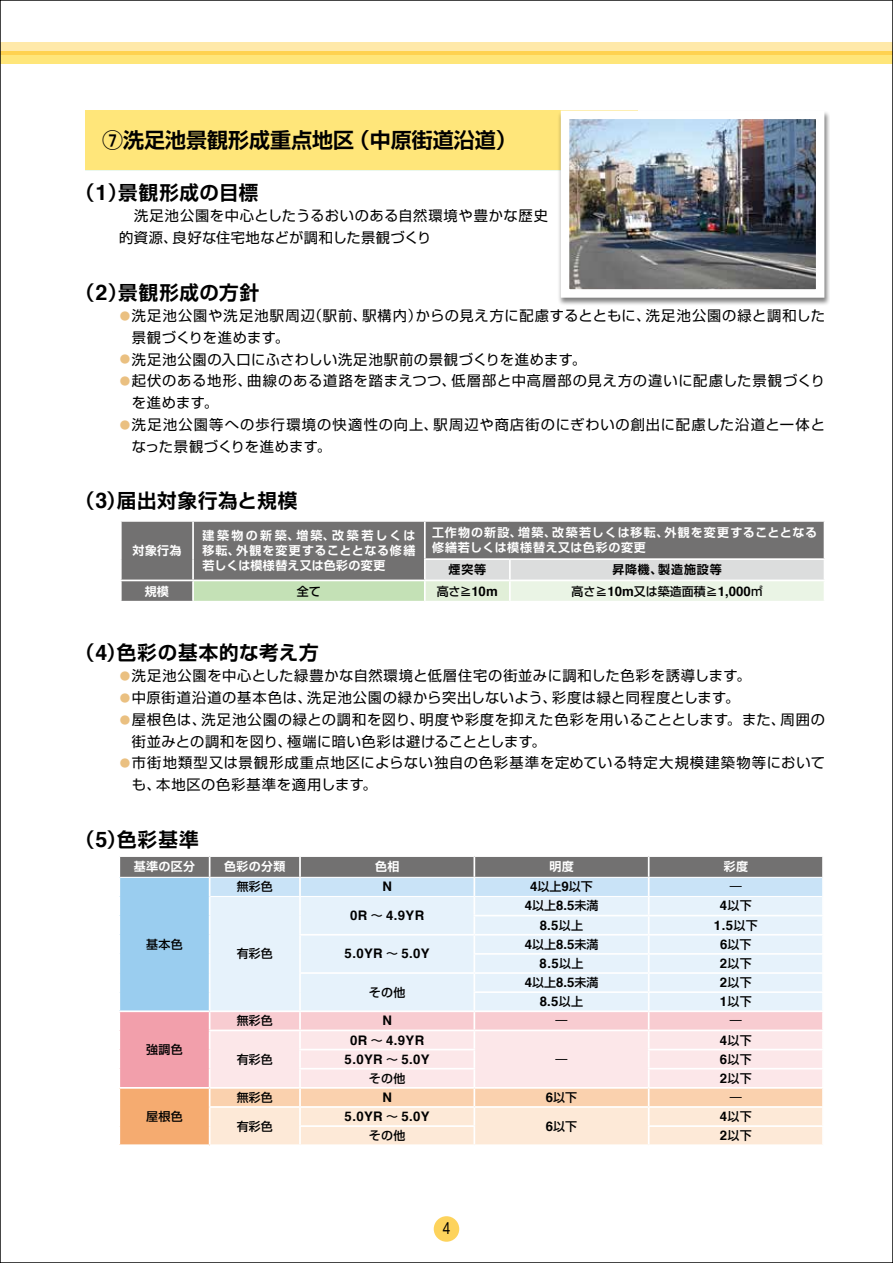
<style>
.page{position:relative;width:893px;height:1263px;background:#fff}
.page>*{position:absolute;margin:0;border:0;box-sizing:border-box;transform-origin:0 0}
.t1{font:700 21px "Shin Go Pro De";color:#000}
.t2{font:700 19.5px "Shin Go Pro De";letter-spacing:.04em;color:#000}
.t3{font:15px "UD Shin Go Pro";color:#000;scale:.8 1}
.t4{font:14.25px/21.8px "Shin Go Pro";letter-spacing:.05em;color:#000}
.t5{font:700 13.2px "Helvetica";letter-spacing:.025em;color:#000}
.t6{font:700 12px/15px "Shin Go Pro De";letter-spacing:.055em;color:#fff;text-align:justify}
.t7{font:500 12px "Shin Go Pro";letter-spacing:.005em;color:#000}
.t8{font:700 12px "Shin Go Pro De";letter-spacing:.07em;color:#000}
.s1{font-family:"Helvetica";font-size:21.45px}
.s2{font-size:10.5px;color:#eac081}
.s3{font-family:"Helvetica";font-weight:700;font-size:13.2px}
.s4{font-family:"Shin Go Pro";font-weight:500;font-size:12px}
</style>
<div class="page">
<div style="left:0;top:51px;width:893px;height:13px;background:#ffe67a"></div>
<svg style="left:2px;top:43px;width:889px;height:12px;background:#ffe18b"></svg>
<div style="left:85px;top:111px;width:553px;height:59px;background:#ffe67a"></div>
<div style="left:122px;top:522px;width:702px;height:79px;background:#727171"></div>
<div style="left:193px;top:580px;width:232px;height:22px;background:#c4e1b6"></div>
<hr style="left:192px;top:522px;width:2px;height:37px;background:#fff">
<hr style="left:424px;top:522px;width:2px;height:36px;background:#fff">
<hr style="left:192px;top:559px;width:2px;height:21px;background:#fff">
<hr style="left:424px;top:558px;width:86px;height:2px;background:#fff">
<hr style="left:424px;top:560px;width:2px;height:20px;background:#fff">
<hr style="left:510px;top:558px;width:315px;height:2px;background:#fff">
<hr style="left:120px;top:580px;width:73px;height:1px;background:#fff">
<hr style="left:193px;top:580px;width:232px;height:1px;background:#fff">
<hr style="left:192px;top:581px;width:2px;height:20px;background:#fff">
<hr style="left:424px;top:581px;width:2px;height:20px;background:#fff">
<svg style="left:425px;top:560px;width:399px;height:41px;background:#e3e9e1"></svg>
<hr style="left:193px;top:601px;width:232px;height:1px;background:#fff">
<svg style="left:119px;top:856px;width:704px;height:289px;background:#e2dcde"></svg>
<div style="left:558px;top:110px;width:272px;height:197px;background:#000;opacity:.5"></div>
<img style="left:571px;top:121px;width:243px;height:167px">
<div style="left:561px;top:111px;width:263px;height:187px;border:9px solid #fff"></div>
<div style="left:434px;top:1216px;width:25px;height:26px;background:#fdd35c;border-radius:50%"></div>
<h1 class="t1" style="left:102px;top:123px;width:416px">⑦洗足池景観形成重点地区（中原街道沿道）</h1>
<h2 class="t2" style="left:75px;top:177px;width:185px">（<span class="s1">1</span>）景観形成の目標</h2>
<p class="t4" style="left:119px;top:203px;width:430px">　洗足池公園を中心としたうるおいのある自然環境や豊かな歴史的資源、良好な住宅地などが調和した景観づくり</p>
<h2 class="t2" style="left:75px;top:276px;width:206px">（<span class="s1">2</span>）景観形成の方針　</h2>
<p class="t4" style="left:132px;top:303px;width:695px;text-indent:-12px"><span class="s2">●</span>洗足池公園や洗足池駅周辺（駅前、駅構内）からの見え方に配慮するとともに、洗足池公園の緑と調和した景観づくりを進めます。</p>
<p class="t4" style="left:120px;top:347px;width:467px"><span class="s2">●</span>洗足池公園の入口にふさわしい洗足池駅前の景観づくりを進めます。</p>
<p class="t4" style="left:132px;top:368px;width:695px;text-indent:-12px"><span class="s2">●</span>起伏のある地形、曲線のある道路を踏まえつつ、低層部と中高層部の見え方の違いに配慮した景観づくりを進めます。</p>
<p class="t4" style="left:132px;top:412px;width:695px;text-indent:-12px"><span class="s2">●</span>洗足池公園等への歩行環境の快適性の向上、駅周辺や商店街のにぎわいの創出に配慮した沿道と一体となった景観づくりを進めます。</p>
<h2 class="t2" style="left:75px;top:485px;width:223px">（<span class="s1">3</span>）届出対象行為と規模</h2>
<p class="t6" style="left:132px;top:542px;width:50px">対象行為</p>
<p class="t6" style="left:202px;top:527px;width:215px">建築物の新築、増築、改築若しくは移転、外観を変更することとなる修繕若しくは模様替え又は色彩の変更</p>
<p class="t6" style="left:432px;top:524px;width:387px">工作物の新設、増築、改築若しくは移転、外観を変更することとなる修繕若しくは模様替え又は色彩の変更</p>
<p class="t8" style="left:449px;top:560px;width:39px">煙突等</p>
<p class="t8" style="left:612px;top:560px;width:111px">昇降機、製造施設等</p>
<p class="t6" style="left:145px;top:582px;width:25px">規模</p>
<p class="t7" style="left:297px;top:581px;width:25px">全て</p>
<p class="t7" style="left:437px;top:581px;width:63px">高さ≧<span class="s3">10m</span></p>
<p class="t7" style="left:571px;top:581px;width:193px">高さ≧<span class="s3">10m</span>又は築造面積≧<span class="s3">1,000</span>㎡</p>
<h2 class="t2" style="left:75px;top:637px;width:245px">（<span class="s1">4</span>）色彩の基本的な考え方</h2>
<p class="t4" style="left:120px;top:663px;width:632px"><span class="s2">●</span>洗足池公園を中心とした緑豊かな自然環境と低層住宅の街並みに調和した色彩を誘導します。</p>
<p class="t4" style="left:120px;top:685px;width:621px"><span class="s2">●</span>中原街道沿道の基本色は、洗足池公園の緑から突出しないよう、彩度は緑と同程度とします。</p>
<p class="t4" style="left:132px;top:707px;width:695px;text-indent:-12px"><span class="s2">●</span>屋根色は、洗足池公園の緑との調和を図り、明度や彩度を抑えた色彩を用いることとします。また、周囲の街並みとの調和を図り、極端に暗い色彩は避けることとします。</p>
<p class="t4" style="left:132px;top:750px;width:695px;text-indent:-12px"><span class="s2">●</span>市街地類型又は景観形成重点地区によらない独自の色彩基準を定めている特定大規模建築物等においても、本地区の色彩基準を適用します。</p>
<h2 class="t2" style="left:75px;top:823px;width:125px">（<span class="s1">5</span>）色彩基準</h2>
<p class="t6" style="left:134px;top:858px;width:63px">基準の区分</p>
<p class="t6" style="left:224px;top:858px;width:63px">色彩の分類</p>
<p class="t6" style="left:375px;top:858px;width:26px">色相</p>
<p class="t6" style="left:549px;top:858px;width:26px">明度</p>
<p class="t6" style="left:724px;top:858px;width:26px">彩度</p>
<p class="t7" style="left:237px;top:877px;width:38px">無彩色</p>
<p class="t5" style="left:382px;top:876px;width:11px">N</p>
<p class="t7" style="left:530px;top:877px;width:64px"><span class="s3">4</span>以上<span class="s3">9</span>以下</p>
<p class="t7" style="left:730px;top:877px;width:13px">―</p>
<p class="t7" style="left:146px;top:934px;width:38px">基本色</p>
<p class="t7" style="left:146px;top:1040px;width:38px">強調色</p>
<p class="t7" style="left:146px;top:1107px;width:38px">屋根色</p>
<p class="t7" style="left:237px;top:944px;width:38px">有彩色</p>
<p class="t5" style="left:350px;top:905px;width:76px">0R <span class="s4">～</span> 4.9YR</p>
<p class="t5" style="left:345px;top:943px;width:87px">5.0YR <span class="s4">～</span> 5.0Y</p>
<p class="t7" style="left:369px;top:982px;width:38px">その他</p>
<p class="t5" style="left:525px;top:895px;width:75px">4<span class="s4">以上</span>8.5<span class="s4">未満</span></p>
<p class="t7" style="left:720px;top:896px;width:34px"><span class="s3">4</span>以下</p>
<p class="t5" style="left:540px;top:914px;width:45px">8.5<span class="s4">以上</span></p>
<p class="t5" style="left:714px;top:914px;width:45px">1.5<span class="s4">以下</span></p>
<p class="t5" style="left:525px;top:933px;width:75px">4<span class="s4">以上</span>8.5<span class="s4">未満</span></p>
<p class="t7" style="left:720px;top:934px;width:33px"><span class="s3">6</span>以下</p>
<p class="t5" style="left:540px;top:953px;width:45px">8.5<span class="s4">以上</span></p>
<p class="t7" style="left:720px;top:953px;width:34px"><span class="s3">2</span>以下</p>
<p class="t5" style="left:525px;top:972px;width:75px">4<span class="s4">以上</span>8.5<span class="s4">未満</span></p>
<p class="t7" style="left:720px;top:973px;width:34px"><span class="s3">2</span>以下</p>
<p class="t5" style="left:540px;top:991px;width:45px">8.5<span class="s4">以上</span></p>
<p class="t7" style="left:720px;top:992px;width:34px"><span class="s3">1</span>以下</p>
<p class="t7" style="left:237px;top:1011px;width:38px">無彩色</p>
<p class="t5" style="left:382px;top:1010px;width:11px">N</p>
<p class="t7" style="left:555px;top:1011px;width:13px">―</p>
<p class="t7" style="left:730px;top:1011px;width:13px">―</p>
<p class="t7" style="left:237px;top:1049px;width:38px">有彩色</p>
<p class="t7" style="left:720px;top:1030px;width:34px"><span class="s3">4</span>以下</p>
<p class="t5" style="left:350px;top:1029px;width:76px">0R <span class="s4">～</span> 4.9YR</p>
<p class="t5" style="left:345px;top:1048px;width:87px">5.0YR <span class="s4">～</span> 5.0Y</p>
<p class="t7" style="left:720px;top:1049px;width:34px"><span class="s3">6</span>以下</p>
<p class="t7" style="left:369px;top:1068px;width:38px">その他</p>
<p class="t7" style="left:720px;top:1068px;width:34px"><span class="s3">2</span>以下</p>
<p class="t7" style="left:555px;top:1049px;width:13px">―</p>
<p class="t7" style="left:237px;top:1087px;width:38px">無彩色</p>
<p class="t5" style="left:382px;top:1087px;width:11px">N</p>
<p class="t7" style="left:546px;top:1087px;width:33px"><span class="s3">6</span>以下</p>
<p class="t7" style="left:730px;top:1087px;width:13px">―</p>
<p class="t7" style="left:237px;top:1116px;width:38px">有彩色</p>
<p class="t7" style="left:720px;top:1107px;width:34px"><span class="s3">4</span>以下</p>
<p class="t5" style="left:345px;top:1106px;width:87px">5.0YR <span class="s4">～</span> 5.0Y</p>
<p class="t7" style="left:546px;top:1116px;width:33px"><span class="s3">6</span>以下</p>
<p class="t7" style="left:369px;top:1126px;width:38px">その他</p>
<p class="t7" style="left:720px;top:1126px;width:34px"><span class="s3">2</span>以下</p>
<p class="t3" style="left:442px;top:1216px;width:11px">4</p>
</div>
